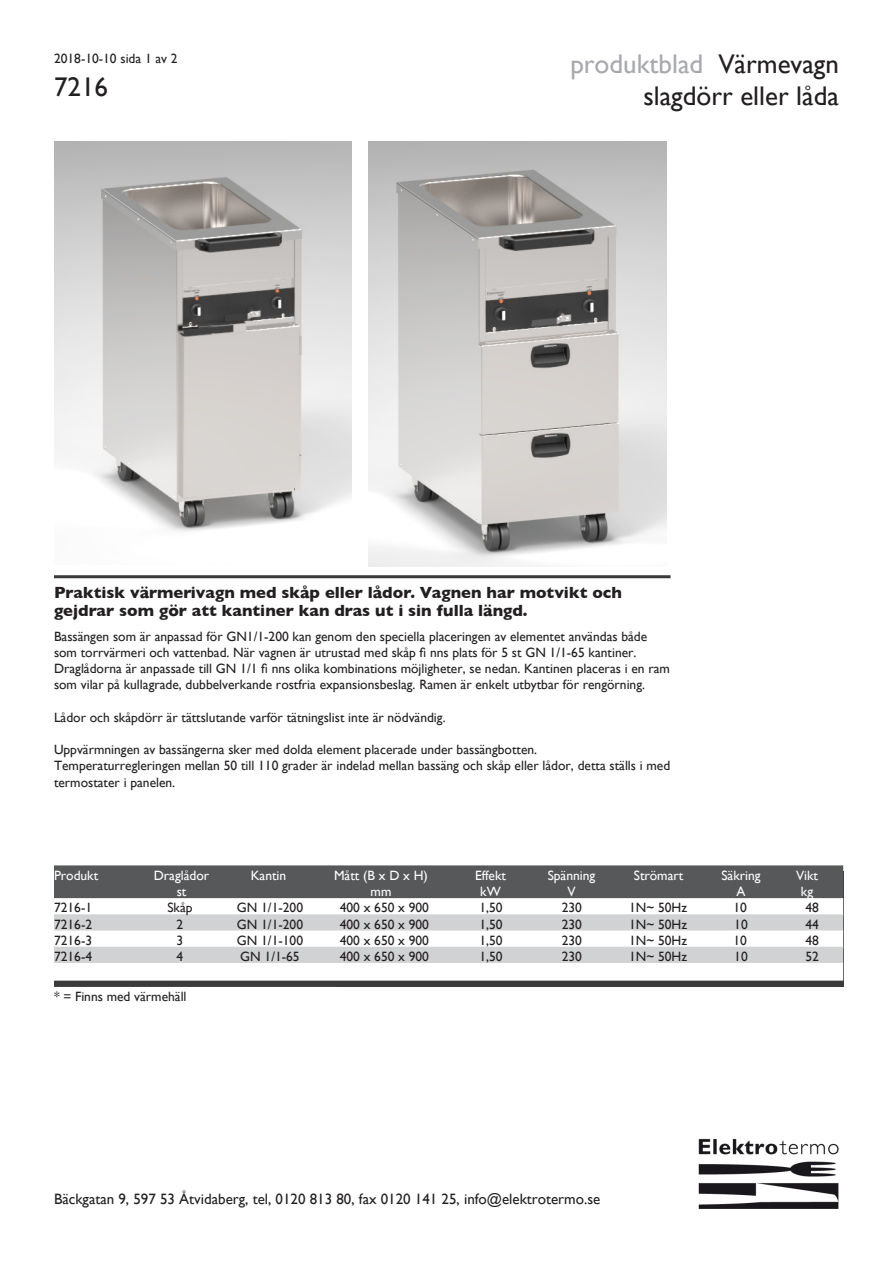
<style>
.page{position:relative;width:893px;height:1263px;background:#fff}
.page>*{position:absolute;margin:0;border:0;box-sizing:border-box;transform-origin:0 0}
.t1{font:27px "Gill Sans";color:#a8a9ad}
.t2{font:27px "Gill Sans";color:#231f20}
.t3{font:27px "Gill Sans";color:#231f20}
.Rubrik_2{font:700 16.5px/18px "Gill Sans";color:#231f20}
.t4{font:15px "Gill Sans";color:#231f20}
.Brödtext_1{font:13.5px/16.2px "Gill Sans";color:#231f20}
.Lista_fakta_vit_rad{font:13.5px "Gill Sans";color:#231f20}
.Lista_fakta_grå_rad{font:13.5px "Gill Sans";color:#231f20}
.Lista_fakta_rubrikra{font:13.5px "Gill Sans";color:#fff}
.Lista_reservdelar{font:13.5px "Gill Sans";color:#231f20}
.s1{color:#231f20}
</style>
<div class="page">
<img style="left:54px;top:141px;width:298px;height:391px">
<div style="left:54px;top:871px;width:789px;height:115px;background:#3c3a3b"></div>
<div style="left:54px;top:865px;width:789px;height:18px;background:#57585a"></div>
<div style="left:54px;top:882px;width:789px;height:18px;background:#57585a"></div>
<div style="left:54px;top:898px;width:789px;height:18px;background:#fff"></div>
<div style="left:54px;top:914px;width:789px;height:18px;background:#d1d2d4"></div>
<div style="left:54px;top:930px;width:789px;height:18px;background:#fff"></div>
<div style="left:54px;top:947px;width:789px;height:17px;background:#d1d2d4"></div>
<div style="left:54px;top:963px;width:789px;height:18px;background:#fff"></div>
<img style="left:699px;top:1138px;width:140px;height:71px">
<hr style="left:54px;top:575px;width:617px;height:3px;background:#3c3a3b">
<img style="left:369px;top:141px;width:297px;height:426px">
<p class="Brödtext_1" style="left:54px;top:51px;width:125px">2018-10-10 sida 1 av 2</p>
<p class="t3" style="left:54px;top:72px;width:55px">7216</p>
<p class="t1" style="left:570px;top:48px;width:270px">produktblad <span class="s1">Värmevagn</span></p>
<p class="t2" style="left:643px;top:80px;width:197px">slagdörr eller låda</p>
<p class="Rubrik_2" style="left:54px;top:583px;width:569px">Praktisk värmerivagn med skåp eller lådor. Vagnen har motvikt och gejdrar som gör att kantiner kan dras ut i sin fulla längd.</p>
<p class="Brödtext_1" style="left:54px;top:628px;width:617px">Bassängen som är anpassad för GN1/1-200 kan genom den speciella placeringen av elementet användas både som torrvärmeri och vattenbad. När vagnen är utrustad med skåp fi nns plats för 5 st GN 1/1-65 kantiner.<br>Draglådorna är anpassade till GN 1/1 fi nns olika kombinations möjligheter, se nedan. Kantinen placeras i en ram som vilar på kullagrade, dubbelverkande rostfria expansionsbeslag. Ramen är enkelt utbytbar för rengörning.</p>
<p class="Brödtext_1" style="left:54px;top:709px;width:393px">Lådor och skåpdörr är tättslutande varför tätningslist inte är nödvändig.</p>
<p class="Brödtext_1" style="left:54px;top:741px;width:618px">Uppvärmningen av bassängerna sker med dolda element placerade under bassängbotten.<br>Temperaturregleringen mellan 50 till 110 grader är indelad mellan bassäng och skåp eller lådor, detta ställs i med termostater i panelen.</p>
<p class="Lista_fakta_rubrikra" style="left:54px;top:867px;width:46px">Produkt</p>
<p class="Lista_fakta_rubrikra" style="left:154px;top:867px;width:57px">Draglådor</p>
<p class="Lista_fakta_rubrikra" style="left:251px;top:867px;width:37px">Kantin</p>
<p class="Lista_fakta_rubrikra" style="left:334px;top:867px;width:95px">Mått (B x D x H)</p>
<p class="Lista_fakta_rubrikra" style="left:475px;top:867px;width:32px">Effekt</p>
<p class="Lista_fakta_rubrikra" style="left:548px;top:867px;width:49px">Spänning</p>
<p class="Lista_fakta_rubrikra" style="left:634px;top:867px;width:51px">Strömart</p>
<p class="Lista_fakta_rubrikra" style="left:721px;top:867px;width:41px">Säkring</p>
<p class="Lista_fakta_rubrikra" style="left:796px;top:867px;width:24px">Vikt</p>
<p class="Lista_fakta_rubrikra" style="left:177px;top:884px;width:11px">st</p>
<p class="Lista_fakta_rubrikra" style="left:371px;top:884px;width:22px">mm</p>
<p class="Lista_fakta_rubrikra" style="left:480px;top:884px;width:22px">kW</p>
<p class="Lista_fakta_rubrikra" style="left:567px;top:884px;width:10px">V</p>
<p class="Lista_fakta_rubrikra" style="left:736px;top:884px;width:11px">A</p>
<p class="Lista_fakta_rubrikra" style="left:801px;top:884px;width:14px">kg</p>
<p class="Lista_fakta_vit_rad" style="left:54px;top:900px;width:40px">7216-1</p>
<p class="Lista_fakta_vit_rad" style="left:167px;top:900px;width:27px">Skåp</p>
<p class="Lista_fakta_vit_rad" style="left:237px;top:900px;width:68px">GN 1/1-200</p>
<p class="Lista_fakta_vit_rad" style="left:340px;top:900px;width:91px">400 x 650 x 900</p>
<p class="Lista_fakta_vit_rad" style="left:479px;top:900px;width:25px">1,50</p>
<p class="Lista_fakta_vit_rad" style="left:562px;top:900px;width:22px">230</p>
<p class="Lista_fakta_vit_rad" style="left:629px;top:900px;width:59px">1N~ 50Hz</p>
<p class="Lista_fakta_vit_rad" style="left:733px;top:900px;width:15px">10</p>
<p class="Lista_fakta_vit_rad" style="left:805px;top:900px;width:15px">48</p>
<p class="Lista_fakta_grå_rad" style="left:54px;top:916px;width:40px">7216-2</p>
<p class="Lista_fakta_grå_rad" style="left:177px;top:916px;width:8px">2</p>
<p class="Lista_fakta_grå_rad" style="left:237px;top:916px;width:68px">GN 1/1-200</p>
<p class="Lista_fakta_grå_rad" style="left:340px;top:916px;width:91px">400 x 650 x 900</p>
<p class="Lista_fakta_grå_rad" style="left:479px;top:916px;width:25px">1,50</p>
<p class="Lista_fakta_grå_rad" style="left:562px;top:916px;width:22px">230</p>
<p class="Lista_fakta_grå_rad" style="left:629px;top:916px;width:59px">1N~ 50Hz</p>
<p class="Lista_fakta_grå_rad" style="left:734px;top:916px;width:15px">10</p>
<p class="Lista_fakta_grå_rad" style="left:806px;top:916px;width:15px">44</p>
<p class="Lista_fakta_vit_rad" style="left:54px;top:932px;width:40px">7216-3</p>
<p class="Lista_fakta_vit_rad" style="left:177px;top:932px;width:8px">3</p>
<p class="Lista_fakta_vit_rad" style="left:237px;top:932px;width:68px">GN 1/1-100</p>
<p class="Lista_fakta_vit_rad" style="left:340px;top:932px;width:91px">400 x 650 x 900</p>
<p class="Lista_fakta_vit_rad" style="left:479px;top:932px;width:25px">1,50</p>
<p class="Lista_fakta_vit_rad" style="left:562px;top:932px;width:22px">230</p>
<p class="Lista_fakta_vit_rad" style="left:629px;top:932px;width:59px">1N~ 50Hz</p>
<p class="Lista_fakta_vit_rad" style="left:733px;top:932px;width:15px">10</p>
<p class="Lista_fakta_vit_rad" style="left:805px;top:932px;width:15px">48</p>
<p class="Lista_fakta_grå_rad" style="left:54px;top:948px;width:40px">7216-4</p>
<p class="Lista_fakta_grå_rad" style="left:177px;top:948px;width:8px">4</p>
<p class="Lista_fakta_grå_rad" style="left:240px;top:948px;width:61px">GN 1/1-65</p>
<p class="Lista_fakta_grå_rad" style="left:340px;top:948px;width:91px">400 x 650 x 900</p>
<p class="Lista_fakta_grå_rad" style="left:479px;top:948px;width:25px">1,50</p>
<p class="Lista_fakta_grå_rad" style="left:562px;top:948px;width:22px">230</p>
<p class="Lista_fakta_grå_rad" style="left:629px;top:948px;width:59px">1N~ 50Hz</p>
<p class="Lista_fakta_grå_rad" style="left:734px;top:948px;width:15px">10</p>
<p class="Lista_fakta_grå_rad" style="left:806px;top:948px;width:15px">52</p>
<p class="Lista_reservdelar" style="left:54px;top:989px;width:134px">* = Finns med värmehäll</p>
<p class="t4" style="left:54px;top:1190px;width:548px">Bäckgatan 9, 597 53 Åtvidaberg, tel, 0120 813 80, fax 0120 141 25, info@elektrotermo.se</p>
</div>
